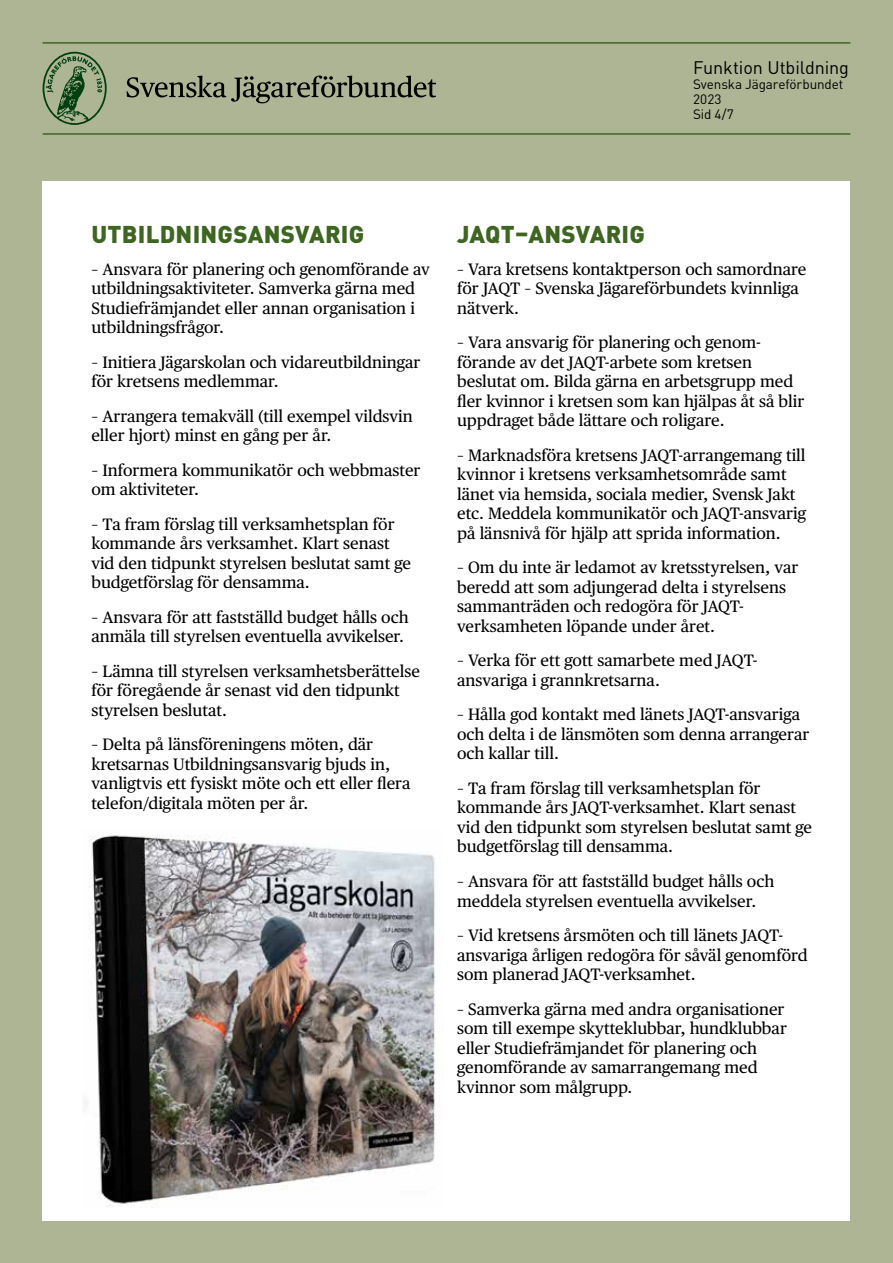
<style>
.page{position:relative;width:893px;height:1263px;background:#adb595}
.page>*{position:absolute;margin:0;border:0;box-sizing:border-box;transform-origin:0 0}
.t1{font:900 24px "DINOT";letter-spacing:.01em;color:#3f6522}
.t2{font:18px "DINOT";letter-spacing:-.005em;color:#000}
.t3{font:16.5px/19.5px "Publico Text";color:#000}
.t4{font:13.5px/15px "DINOT";letter-spacing:-.01em;color:#000}
</style>
<div class="page">
<hr style="left:43px;top:42px;width:807px;height:2px;background:#3f6522">
<svg style="left:43px;top:52px;width:64px;height:73px"></svg>
<svg style="left:127px;top:76px;width:309px;height:27px"></svg>
<div style="left:43px;top:181px;width:807px;height:1039px;background:#fff"></div>
<hr style="left:43px;top:133px;width:807px;height:2px;background:#3f6522">
<img style="left:84px;top:835px;width:352px;height:372px">
<p class="t2" style="left:693px;top:55px;width:157px">Funktion Utbildning</p>
<p class="t4" style="left:693px;top:76px;width:152px">Svenska Jägareförbundet<br>2023<br>Sid 4/7</p>
<h1 class="t1" style="left:92px;top:218px;width:274px">UTBILDNINGSANSVARIG</h1>
<p class="t3" style="left:91px;top:259px;width:340px">– Ansvara för planering och genomförande av utbildningsaktiviteter. Samverka gärna med Studiefrämjandet eller annan organisation i utbildningsfrågor.</p>
<p class="t3" style="left:91px;top:352px;width:330px">– Initiera Jägarskolan och vidareutbildningar för kretsens medlemmar.</p>
<p class="t3" style="left:91px;top:406px;width:323px">– Arrangera temakväll (till exempel vildsvin eller hjort) minst en gång per år.</p>
<p class="t3" style="left:91px;top:460px;width:331px">– Informera kommunikatör och webbmaster om aktiviteter.</p>
<p class="t3" style="left:91px;top:514px;width:321px">– Ta fram förslag till verksamhetsplan för kommande års verksamhet. Klart senast vid den tidpunkt styrelsen beslutat samt ge budgetförslag för densamma.</p>
<p class="t3" style="left:91px;top:607px;width:319px">– Ansvara för att fastställd budget hålls och anmäla till styrelsen eventuella avvikelser.</p>
<p class="t3" style="left:91px;top:661px;width:330px">– Lämna till styrelsen verksamhetsberättelse för föregående år senast vid den tidpunkt styrelsen beslutat.</p>
<p class="t3" style="left:91px;top:735px;width:321px">– Delta på länsföreningens möten, där kretsarnas Utbildningsansvarig bjuds in, vanligtvis ett fysiskt möte och ett eller flera telefon/digitala möten per år.</p>
<h1 class="t1" style="left:457px;top:218px;width:189px">JAQT–ANSVARIG</h1>
<p class="t3" style="left:457px;top:259px;width:351px">– Vara kretsens kontaktperson och samordnare för JAQT – Svenska Jägareförbundets kvinnliga nätverk.</p>
<p class="t3" style="left:457px;top:333px;width:349px">– Vara ansvarig för planering och genom&shy;förande av det JAQT-arbete som kretsen beslutat om. Bilda gärna en arbetsgrupp med fler kvinnor i kretsen som kan hjälpas åt så blir uppdraget både lättare och roligare.</p>
<p class="t3" style="left:457px;top:445px;width:350px">– Marknadsföra kretsens JAQT-arrangemang till kvinnor i kretsens verksamhetsområde samt länet via hemsida, sociala medier, Svensk Jakt etc. Meddela kommunikatör och JAQT-ansvarig på länsnivå för hjälp att sprida information.</p>
<p class="t3" style="left:457px;top:558px;width:343px">– Om du inte är ledamot av kretsstyrelsen, var beredd att som adjungerad delta i styrelsens sammanträden och redogöra för JAQT&shy;verksamheten löpande under året.</p>
<p class="t3" style="left:457px;top:651px;width:302px">– Verka för ett gott samarbete med JAQT&shy;ansvariga i grannkretsarna.</p>
<p class="t3" style="left:457px;top:705px;width:354px">– Hålla god kontakt med länets JAQT-ansvariga och delta i de länsmöten som denna arrangerar och kallar till.</p>
<p class="t3" style="left:457px;top:778px;width:357px">– Ta fram förslag till verksamhetsplan för kommande års JAQT-verksamhet. Klart senast vid den tidpunkt som styrelsen beslutat samt ge budgetförslag till densamma.</p>
<p class="t3" style="left:457px;top:871px;width:319px">– Ansvara för att fastställd budget hålls och meddela styrelsen eventuella avvikelser.</p>
<p class="t3" style="left:457px;top:925px;width:352px">– Vid kretsens årsmöten och till länets JAQT&shy;ansvariga årligen redogöra för såväl genomförd som planerad JAQT-verksamhet.</p>
<p class="t3" style="left:457px;top:999px;width:331px">– Samverka gärna med andra organisationer som till exempe skytteklubbar, hundklubbar eller Studiefrämjandet för planering och genomförande av samarrangemang med kvinnor som målgrupp.</p>
</div>
